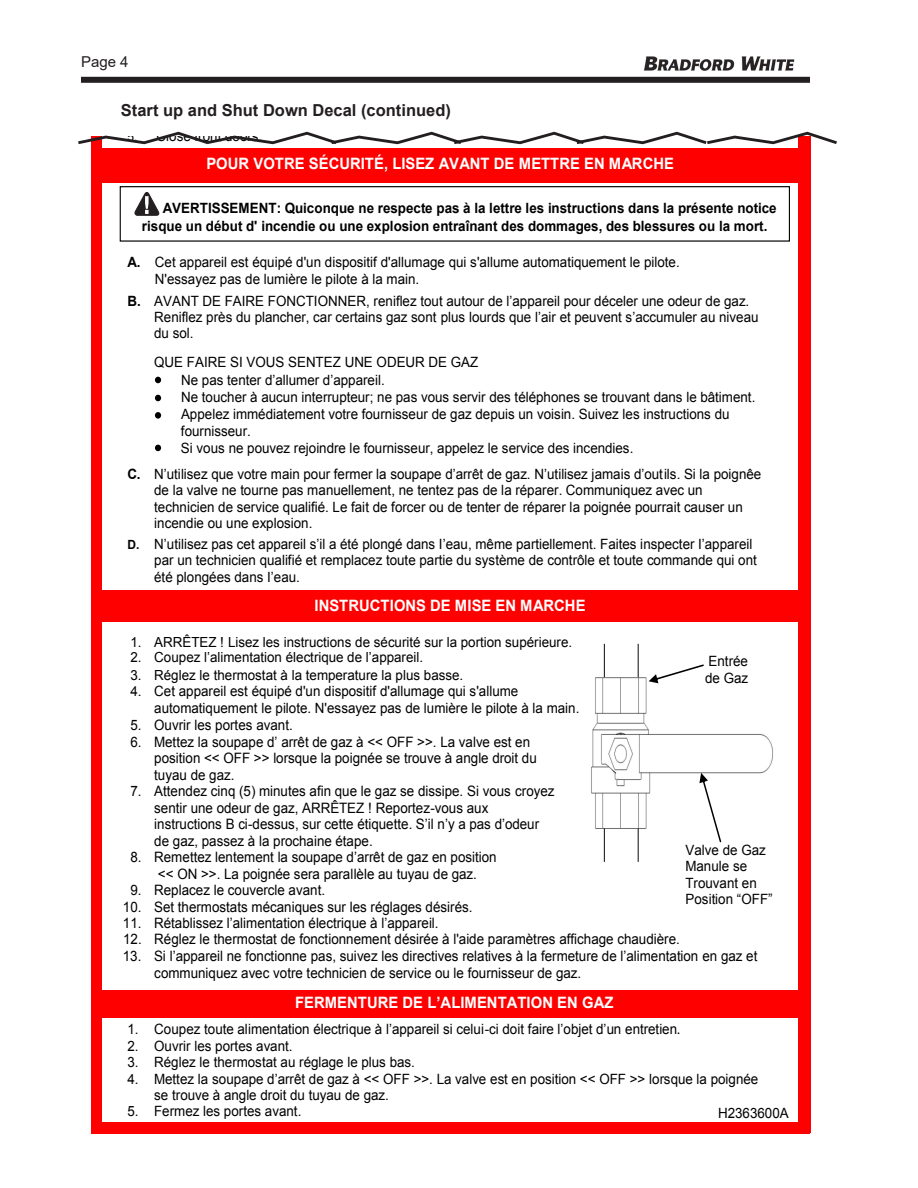
<style>
.page{position:relative;width:918px;height:1188px;background:#fff}
.page>*{position:absolute;margin:0;border:0;box-sizing:border-box;transform-origin:0 0}
.t1{font:700 16.5px "Arial";color:#231f20}
.t2{font:700 15.75px "Arial";letter-spacing:.005em;color:#fff;scale:.94 1}
.t3{font:15px "Arial";color:#231f20}
.t4{font:14.4px/16.5px "Arial";color:#000;scale:.93 1}
.t5{font:14.25px/16.4px "Arial";color:#000;scale:.94 1}
.t6{font:700 14.25px/17.2px "Arial";color:#000;scale:.94 1}
.t7{font:13.95px "Arial";color:#000;scale:.96 1}
.s1{font-size:12.6px}
.s2{font-weight:700}
.s3{font-weight:700;font-size:12.6px}
.s4{font-size:13.95px}
.s5{font-style:inherit}
</style>
<div class="page">
<div style="left:81px;top:77px;width:729px;height:6px;background:#231f20"></div>
<div style="left:261px;top:990px;width:537px;height:28px;background:#f00"></div>
<img style="left:591px;top:659px;width:182px;height:180px">
<div style="left:798px;top:137px;width:12px;height:996px;background:#f00"></div>
<div style="left:91px;top:137px;width:11px;height:996px;background:#f00"></div>
<div style="left:190px;top:149px;width:500px;height:34px;background:#f00"></div>
<div style="left:690px;top:149px;width:116px;height:34px;background:#f00"></div>
<div style="left:97px;top:149px;width:94px;height:34px;background:#f00"></div>
<div style="left:120px;top:186px;width:670px;height:56px;border:1px solid #000"></div>
<div style="left:301px;top:591px;width:298px;height:31px;background:#f00"></div>
<div style="left:599px;top:590px;width:207px;height:32px;background:#f00"></div>
<div style="left:96px;top:590px;width:205px;height:32px;background:#f00"></div>
<div style="left:91px;top:1123px;width:719px;height:11px;background:#f00"></div>
<div style="left:99px;top:990px;width:186px;height:28px;background:#f00"></div>
<svg style="left:649px;top:664px;width:55px;height:19px"></svg>
<svg style="left:699px;top:773px;width:22px;height:69px"></svg>
<svg style="left:155px;top:377px;width:6px;height:6px"></svg>
<svg style="left:155px;top:395px;width:6px;height:6px"></svg>
<div style="left:155px;top:412px;width:6px;height:7px;background:#000;border-radius:50%"></div>
<svg style="left:155px;top:445px;width:6px;height:6px"></svg>
<hr style="left:604px;top:644px;width:1px;height:33px;background:#000">
<hr style="left:638px;top:644px;width:1px;height:33px;background:#000">
<hr style="left:604px;top:828px;width:1px;height:34px;background:#000">
<hr style="left:638px;top:828px;width:1px;height:34px;background:#000">
<svg style="left:134px;top:192px;width:26px;height:24px"></svg>
<svg style="left:78px;top:131px;width:759px;height:15px"></svg>
<img style="left:643px;top:56px;width:152px;height:15px">
<p class="t3" style="left:81px;top:52px;width:49px">Page 4</p>
<p class="t5" style="left:128px;top:95px;width:259px">3. Set the thermostat to lowest setting.</p>
<p class="t5" style="left:128px;top:128px;width:145px"><span class="s1">5.</span> Close front doors.</p>
<p class="t1" style="left:121px;top:98px;width:332px">Start up and Shut Down Decal (continued)</p>
<p class="t2" style="left:206px;top:153px;width:499px">POUR VOTRE SÉCURITÉ, LISEZ AVANT DE METTRE EN MARCHE</p>
<p class="t6" style="left:142px;top:200px;width:677px;text-indent:21px">AVERTISSEMENT: Quiconque ne respecte pas à la lettre les instructions dans la présente notice risque un début d' incendie ou une explosion entraînant des dommages, des blessures ou la mort.</p>
<p class="t5" style="left:155px;top:253px;width:560px;line-height:17px;text-indent:-27px"><span class="s2">A.</span> Cet appareil est équipé d'un dispositif d'allumage qui s'allume automatiquement le pilote.<br>N'essayez pas de lumière le pilote à la main.</p>
<p class="t5" style="left:154px;top:293px;width:645px;text-indent:-27px"><span class="s2">B.</span> AVANT DE FAIRE FONCTIONNER, reniflez tout autour de l’appareil pour déceler une odeur de gaz.<br>Reniflez près du plancher, car certains gaz sont plus lourds que l’air et peuvent s’accumuler au niveau du sol.</p>
<p class="t5" style="left:181px;top:354px;width:613px;line-height:17.1px;text-indent:-27px">QUE FAIRE SI VOUS SENTEZ UNE ODEUR DE GAZ<br>Ne pas tenter d’allumer d’appareil.<br>Ne toucher à aucun interrupteur; ne pas vous servir des téléphones se trouvant dans le bâtiment.<br>Appelez immédiatement votre fournisseur de gaz depuis un voisin. Suivez les instructions du fournisseur.<br>Si vous ne pouvez rejoindre le fournisseur, appelez le service des incendies.</p>
<p class="t5" style="left:154px;top:466px;width:647px;text-indent:-27px"><span class="s2">C.</span> N’utilisez que votre main pour fermer la soupape d’arrêt de gaz. N’utilisez jamais d’outils. Si la poignêe de la valve ne tourne pas manuellement, ne tentez pas de la réparer. Communiquez avec un technicien de service qualifié. Le fait de forcer ou de tenter de réparer la poignée pourrait causer un incendie ou une explosion.</p>
<p class="t5" style="left:154px;top:536px;width:643px;text-indent:-27px"><span class="s3">D.</span> N’utilisez pas cet appareil s’il a été plongé dans I’eau, même partiellement. Faites inspecter I’appareil par un technicien qualifié et remplacez toute partie du système de contrôle et toute commande qui ont été plongées dans I’eau.</p>
<p class="t2" style="left:315px;top:595px;width:290px">INSTRUCTIONS DE MISE EN MARCHE</p>
<p class="t7" style="left:130px;top:632px;width:462px">1. ARRÊTEZ ! Lisez les instructions de sécurité sur la portion supérieure.</p>
<p class="t7" style="left:130px;top:648px;width:306px">2. Coupez l’alimentation électrique de l’appareil.</p>
<p class="t7" style="left:130px;top:666px;width:348px">3. Réglez le thermostat à la temperature la plus basse.</p>
<p class="t5" style="left:154px;top:683px;width:454px;line-height:17px;text-indent:-24px"><span class="s4">4.</span> Cet appareil est équipé d'un dispositif d'allumage qui s'allume automatiquement le pilote. N'essayez pas de lumière le pilote à la main.</p>
<p class="t4" style="left:130px;top:717px;width:176px">5. Ouvrir les portes avant.</p>
<p class="t4" style="left:154px;top:734px;width:413px;text-indent:-24px">6. Mettez la soupape d’ arrêt de gaz à &lt;&lt; OFF &gt;&gt;. La valve est en position &lt;&lt; OFF &gt;&gt; lorsque la poignée se trouve à angle droit du tuyau de gaz.</p>
<p class="t4" style="left:154px;top:783px;width:432px;text-indent:-24px">7. Attendez cinq (5) minutes afin que le gaz se dissipe. Si vous croyez sentir une odeur de gaz, ARRÊTEZ ! Reportez-vous aux instructions B ci-dessus, sur cette étiquette. S’il n’y a pas d’odeur de gaz, passez à la prochaine étape.</p>
<p class="t4" style="left:130px;top:849px;width:395px;text-align:center">8. Remettez lentement la soupape d’arrêt de gaz en position &lt;&lt; ON &gt;&gt;. La poignée sera parallèle au tuyau de gaz.</p>
<p class="t4" style="left:130px;top:882px;width:211px">9. Replacez le couvercle avant.</p>
<p class="t4" style="left:123px;top:899px;width:377px">10. Set thermostats mécaniques sur les réglages désirés.</p>
<p class="t4" style="left:123px;top:915px;width:341px">11. Rétablissez l’alimentation électrique à l’appareil.</p>
<p class="t4" style="left:123px;top:948px;width:684px">13. Si l’appareil ne fonctionne pas, suivez les directives relatives à la fermeture de l’alimentation en gaz et</p>
<p class="t5" style="left:705px;top:653px;width:47px">Entrée de Gaz</p>
<p class="t5" style="left:686px;top:842px;width:94px">Valve de Gaz<br>Manule se<br>Trouvant en<br>Position “OFF”</p>
<p class="t4" style="left:123px;top:931px;width:600px">12. Réglez le thermostat de fonctionnement désirée à l'aide paramètres affichage chaudière.</p>
<p class="t4" style="left:154px;top:965px;width:461px">communiquez avec votre technicien de service ou le fournisseur de gaz.</p>
<p class="t2" style="left:295px;top:992px;width:340px">FERMENTURE DE L’ALIMENTATION EN GAZ</p>
<p class="t5" style="left:127px;top:1021px;width:589px">1. Coupez toute alimentation électrique à l’appareil si celui-ci doit faire l’objet d’un entretien<span class="s5">.<br></span>2.</p>
<p class="t5" style="left:127px;top:1054px;width:307px">3. Réglez le thermostat au réglage le plus bas.</p>
<p class="t5" style="left:154px;top:1071px;width:644px;text-indent:-27px">4. Mettez la soupape d’arrêt de gaz à &lt;&lt; OFF &gt;&gt;. La valve est en position &lt;&lt; OFF &gt;&gt; lorsque la poignée se trouve à angle droit du tuyau de gaz.</p>
<p class="t5" style="left:127px;top:1103px;width:187px">5. Fermez les portes avant.</p>
<p class="t5" style="left:154px;top:1038px;width:149px">Ouvrir les portes avant.</p>
<p class="t5" style="left:718px;top:1105px;width:77px">H2363600A</p>
</div>
